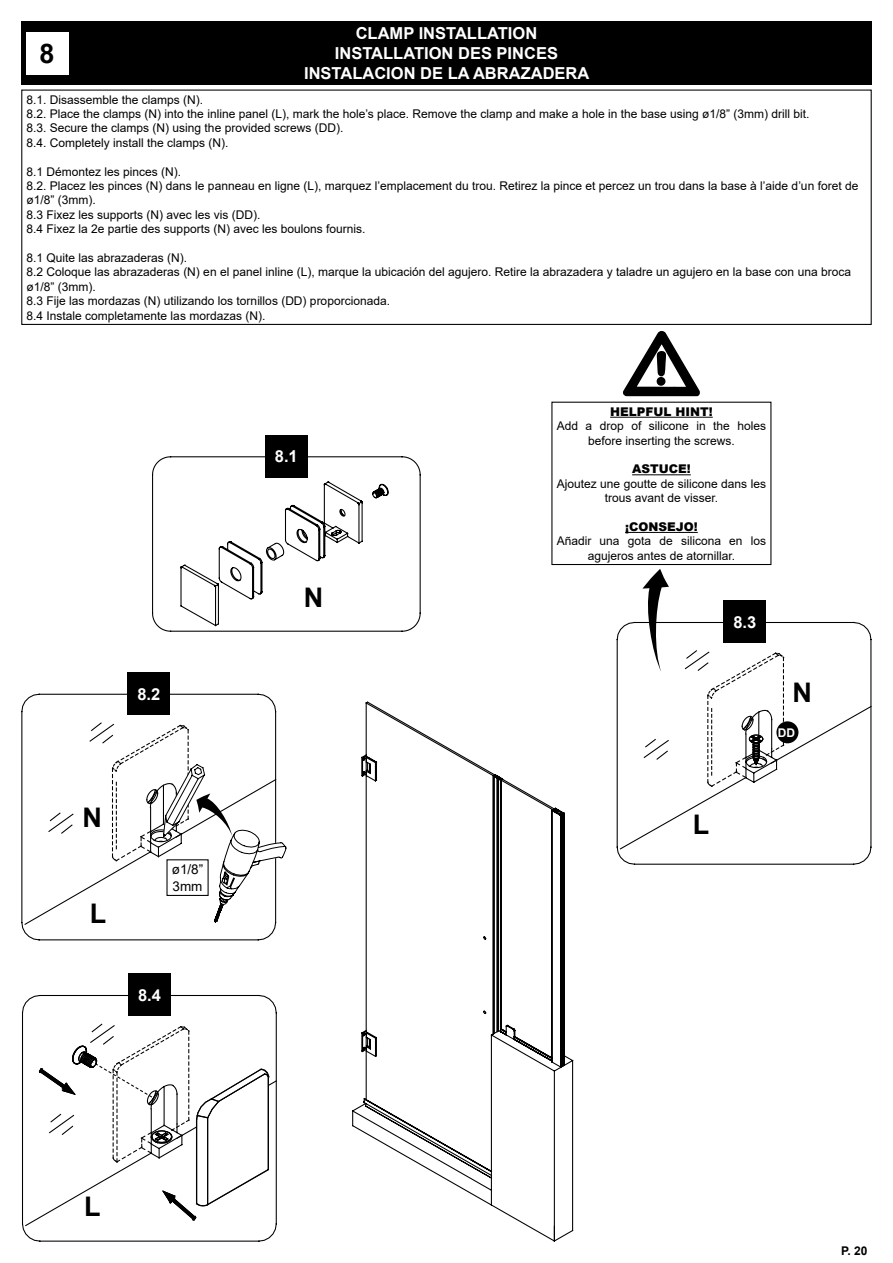
<style>
.page{position:relative;width:893px;height:1263px;background:#fff}
.page>*{position:absolute;margin:0;border:0;box-sizing:border-box;transform-origin:0 0}
.t1{font:700 27px "Arial";color:#000}
.t2{font:700 16.5px "Arial";color:#fff}
.t3{font:13.5px "Arial";color:#000}
.t4{font:12px/14.4px "Arial";color:#000;text-align:center}
.t5{font:900 12px "Arial";color:#000}
.t6{font:700 12px "Arial";color:#000}
.t7{font:700 12px "Arial";color:#fff}
</style>
<div class="page">
<div style="left:21px;top:21px;width:851px;height:64px;background:#000"></div>
<div style="left:21px;top:90px;width:851px;height:235px;border:1px solid #000"></div>
<div style="left:26px;top:32px;width:42px;height:42px;background:#fff"></div>
<svg style="left:27px;top:1236px;width:245px;height:6px"></svg>
<svg style="left:616px;top:621px;width:256px;height:244px"></svg>
<svg style="left:21px;top:693px;width:256px;height:28px"></svg>
<svg style="left:152px;top:456px;width:269px;height:176px"></svg>
<svg style="left:21px;top:721px;width:266px;height:515px"></svg>
<div style="left:90px;top:903px;width:16px;height:20px;background:#fff"></div>
<hr style="left:610px;top:417px;width:103px;height:1px;background:#000">
<hr style="left:632px;top:474px;width:59px;height:1px;background:#000">
<hr style="left:625px;top:532px;width:73px;height:1px;background:#000">
<svg style="left:642px;top:569px;width:230px;height:219px"></svg>
<div style="left:265px;top:435px;width:43px;height:42px;background:#000"></div>
<div style="left:128px;top:672px;width:42px;height:43px;background:#000"></div>
<div style="left:724px;top:601px;width:42px;height:42px;background:#000"></div>
<div style="left:128px;top:974px;width:43px;height:42px;background:#000"></div>
<div style="left:693px;top:814px;width:16px;height:20px;background:#fff"></div>
<div style="left:84px;top:1196px;width:16px;height:20px;background:#fff"></div>
<svg style="left:363px;top:701px;width:100px;height:55px"></svg>
<svg style="left:352px;top:756px;width:213px;height:445px"></svg>
<svg style="left:482px;top:934px;width:92px;height:308px"></svg>
<div style="left:776px;top:721px;width:22px;height:22px;background:#000;border-radius:50%"></div>
<svg style="left:623px;top:331px;width:77px;height:66px"></svg>
<div style="left:657px;top:378px;width:8px;height:7px;background:#000;border-radius:50%"></div>
<div style="left:656px;top:377px;width:10px;height:9px;border:2px solid #000;border-radius:50%"></div>
<p class="t1" style="left:40px;top:34px;width:17px">8</p>
<p class="t2" style="left:356px;top:22px;width:183px">CLAMP INSTALLATION</p>
<p class="t2" style="left:335px;top:42px;width:225px">INSTALLATION DES PINCES</p>
<p class="t2" style="left:304px;top:62px;width:287px">INSTALACION DE LA ABRAZADERA</p>
<p class="t4" style="left:27px;top:92px;width:178px">8.1. Disassemble the clamps (N).</p>
<p class="t4" style="left:27px;top:107px;width:784px">8.2. Place the clamps (N) into the inline panel (L), mark the hole’s place. Remove the clamp and make a hole in the base using ø1/8” (3mm) drill bit.</p>
<p class="t4" style="left:27px;top:121px;width:318px">8.3. Secure the clamps (N) using the provided screws (DD).</p>
<p class="t4" style="left:27px;top:135px;width:204px">8.4. Completely install the clamps (N).</p>
<p class="t4" style="left:27px;top:164px;width:156px">8.1 Démontez les pinces (N).</p>
<p class="t4" style="left:27px;top:179px;width:833px;text-align:left">8.2. Placez les pinces (N) dans le panneau en ligne (L), marquez l’emplacement du trou. Retirez la pince et percez un trou dans la base à l’aide d’un foret de ø1/8” (3mm).</p>
<p class="t4" style="left:27px;top:207px;width:236px">8.3 Fixez les supports (N) avec les vis (DD).</p>
<p class="t4" style="left:27px;top:222px;width:340px">8.4 Fixez la 2e partie des supports (N) avec les boulons fournis.</p>
<p class="t4" style="left:27px;top:251px;width:162px">8.1 Quite las abrazaderas (N).</p>
<p class="t4" style="left:27px;top:265px;width:826px;text-align:left">8.2 Coloque las abrazaderas (N) en el panel inline (L), marque la ubicación del agujero. Retire la abrazadera y taladre un agujero en la base con una broca ø1/8” (3mm).</p>
<p class="t4" style="left:27px;top:294px;width:365px">8.3 Fije las mordazas (N) utilizando los tornillos (DD) proporcionada.</p>
<p class="t4" style="left:27px;top:308px;width:240px">8.4 Instale completamente las mordazas (N).</p>
<p class="t2" style="left:137px;top:682px;width:24px">8.2</p>
<p class="t1" style="left:82px;top:798px;width:21px">N</p>
<p class="t1" style="left:90px;top:894px;width:18px">L</p>
<p class="t3" style="left:172px;top:860px;width:33px">ø1/8”</p>
<p class="t3" style="left:173px;top:876px;width:31px">3mm</p>
<p class="t2" style="left:138px;top:983px;width:24px">8.4</p>
<p class="t2" style="left:275px;top:445px;width:24px">8.1</p>
<p class="t1" style="left:304px;top:579px;width:21px">N</p>
<p class="t1" style="left:84px;top:1188px;width:18px">L</p>
<p class="t5" style="left:610px;top:403px;width:104px">HELPFUL HINT!</p>
<p class="t4" style="left:557px;top:419px;width:211px">Add a drop of silicone in the holes before inserting the screws.</p>
<p class="t5" style="left:632px;top:460px;width:60px">ASTUCE!</p>
<p class="t4" style="left:557px;top:476px;width:211px">Ajoutez une goutte de silicone dans les trous avant de visser.</p>
<p class="t5" style="left:625px;top:518px;width:74px">¡CONSEJO!</p>
<p class="t4" style="left:557px;top:534px;width:211px">Añadir una gota de silicona en los agujeros antes de atornillar.</p>
<p class="t2" style="left:733px;top:610px;width:24px">8.3</p>
<p class="t1" style="left:792px;top:673px;width:21px">N</p>
<p class="t7" style="left:778px;top:724px;width:19px">DD</p>
<p class="t1" style="left:693px;top:805px;width:18px">L</p>
<p class="t6" style="left:841px;top:1242px;width:28px">P. 20</p>
</div>
